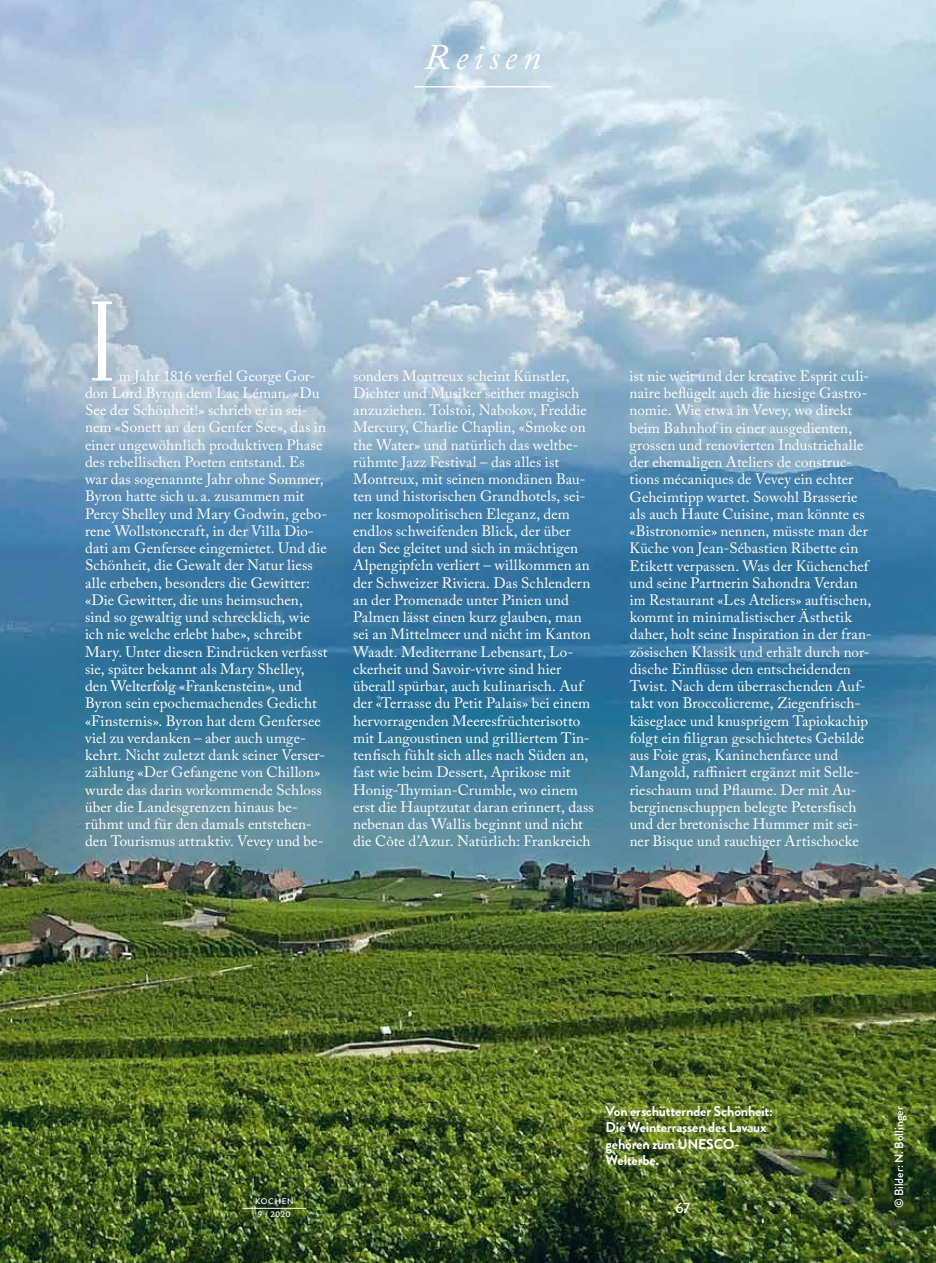
<style>
.page{position:relative;width:936px;height:1263px;background:#fff}
.page>*{position:absolute;margin:0;border:0;box-sizing:border-box;transform-origin:0 0}
.t1{font:300 114.3px "Fenice LT";color:#fff}
.t2{font:italic 36px "Adobe Caslon Pro";letter-spacing:.15em;color:#fff}
.t3{font:15px/17.2px "Adobe Caslon Pro";letter-spacing:.005em;color:#fff}
.t4{font:500 15px "Brandon Grotesque";color:#fff}
.t5{font:700 14.25px/16.5px "Brandon Grotesque";letter-spacing:-.015em;color:#fff}
.t6{font:500 12px "Brandon Grotesque";color:#fff}
.t7{font:500 8.25px/13.5px "Brandon Grotesque";letter-spacing:.07em;color:#fff;text-align:center}
</style>
<div class="page">
<img style="left:0;top:0;width:935px;height:1263px">
<hr style="left:242px;top:1208px;width:64px;height:1px;background:#fff">
<hr style="left:414px;top:86px;width:137px;height:1px;background:#fff">
<h2 class="t2" style="left:424px;top:35px;width:118px">Reisen</h2>
<h1 class="t1" style="left:85px;top:275px;width:35px">I</h1>
<p class="t3" style="left:85px;top:367px;width:244px;text-indent:34px">m Jahr 1816 verfiel George Gor&shy;don Lord Byron dem Lac Léman. «Du See der Schönheit!» schrieb er in sei&shy;nem «Sonett an den Genfer See», das in einer ungewöhnlich produktiven Phase des rebellischen Poeten entstand. Es war das sogenannte Jahr ohne Sommer, Byron hatte sich u. a. zusammen mit Percy Shelley und Mary Godwin, gebo&shy;rene Wollstonecraft, in der Villa Dio&shy;dati am Genfersee eingemietet. Und die Schönheit, die Gewalt der Natur liess alle erbeben, besonders die Gewitter: «Die Gewitter, die uns heimsuchen, sind so gewaltig und schrecklich, wie ich nie welche erlebt habe», schreibt Mary. Unter diesen Eindrücken verfasst sie, später bekannt als Mary Shelley, den Welterfolg «Frankenstein», und Byron sein epochemachendes Gedicht «Finsternis». Byron hat dem Genfersee viel zu verdanken – aber auch umge&shy;kehrt. Nicht zuletzt dank seiner Verser&shy;zählung «Der Gefangene von Chillon» wurde das darin vorkommende Schloss über die Landesgrenzen hinaus be&shy;rühmt und für den damals entstehen&shy;den Tourismus attraktiv. Vevey und be-</p>
<p class="t3" style="left:353px;top:367px;width:242px">sonders Montreux scheint Künstler, Dichter und Musiker seither magisch anzuziehen. Tolstoi, Nabokov, Freddie Mercury, Charlie Chaplin, «Smoke on the Water» und natürlich das weltbe&shy;rühmte Jazz Festival – das alles ist Montreux, mit seinen mondänen Bau&shy;ten und historischen Grandhotels, sei&shy;ner kosmopolitischen Eleganz, dem endlos schweifenden Blick, der über den See gleitet und sich in mächtigen Alpengipfeln verliert – willkommen an der Schweizer Riviera. Das Schlendern an der Promenade unter Pinien und Palmen lässt einen kurz glauben, man sei an Mittelmeer und nicht im Kanton Waadt. Mediterrane Lebensart, Lo&shy;ckerheit und Savoir-vivre sind hier überall spürbar, auch kulinarisch. Auf der «Terrasse du Petit Palais» bei einem hervorragenden Meeresfrüchterisotto mit Langoustinen und grilliertem Tin&shy;tenfisch fühlt sich alles nach Süden an, fast wie beim Dessert, Aprikose mit Honig-Thymian-Crumble, wo einem erst die Hauptzutat daran erinnert, dass nebenan das Wallis beginnt und nicht die Côte d’Azur. Natürlich: Frankreich</p>
<p class="t3" style="left:629px;top:367px;width:244px">ist nie weit und der kreative Esprit culi&shy;naire beflügelt auch die hiesige Gastro&shy;nomie. Wie etwa in Vevey, wo direkt beim Bahnhof in einer ausgedienten, grossen und renovierten Industriehalle der ehemaligen Ateliers de construc&shy;tions mécaniques de Vevey ein echter Geheimtipp wartet. Sowohl Brasserie als auch Haute Cuisine, man könnte es «Bistronomie» nennen, müsste man der Küche von Jean-Sébastien Ribette ein Etikett verpassen. Was der Küchenchef und seine Partnerin Sahondra Verdan im Restaurant «Les Ateliers» auftischen, kommt in minimalistischer Ästhetik daher, holt seine Inspiration in der fran&shy;zösischen Klassik und erhält durch nor&shy;dische Einflüsse den entscheidenden Twist. Nach dem überraschenden Auf&shy;takt von Broccolicreme, Ziegenfrisch&shy;käseglace und knusprigem Tapiokachip folgt ein filigran geschichtetes Gebilde aus Foie gras, Kaninchenfarce und Mangold, raffiniert ergänzt mit Selle&shy;rieschaum und Pflaume. Der mit Au&shy;berginenschuppen belegte Petersfisch und der bretonische Hummer mit sei&shy;ner Bisque und rauchiger Artischocke</p>
<p class="t5" style="left:605px;top:1103px;width:169px">Von erschütternder Schönheit:<br>Die Weinterrassen des Lavaux gehören zum UNESCO-<br>Welterbe.</p>
<p class="t7" style="left:255px;top:1194px;width:40px">KOCHEN<br>9 / 2020</p>
<p class="t4" style="left:675px;top:1197px;width:17px">67</p>
<p class="t6" style="left:890px;top:1208px;width:104px;rotate:-90deg">© Bilder: N. Bollinger</p>
</div>
